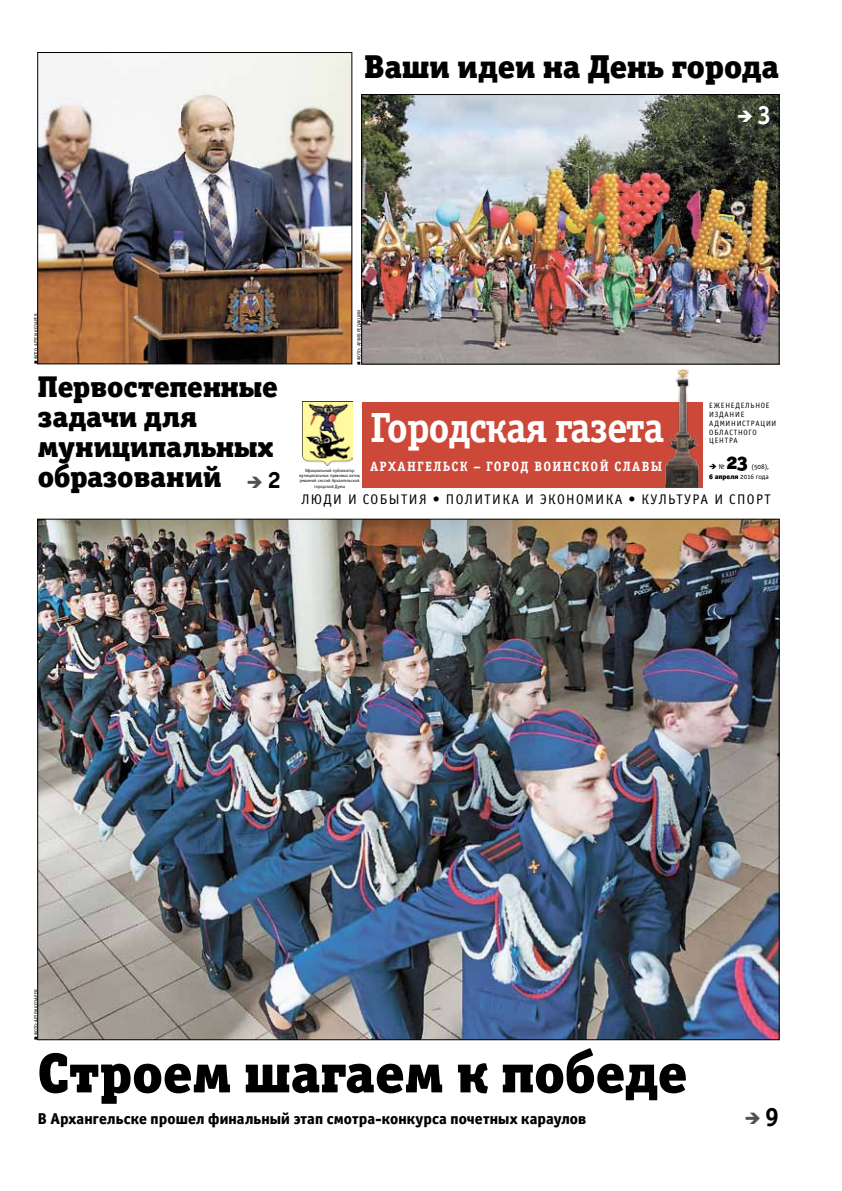
<style>
.page{position:relative;width:842px;height:1191px;background:#fff}
.page>*{position:absolute;margin:0;border:0;box-sizing:border-box;transform-origin:0 0}
.t1{font:56.2px "Officina Serif Black OSC";color:#000}
.t2{font:42.3px "Officina Serif Bold C";letter-spacing:-.03em;color:#fff}
.t3{font:33.1px "Officina Serif Black OSC";color:#000}
.t4{font:30px/30px "Officina Serif Black OSC";color:#000}
.t5{font:26.2px "Officina Serif Bold OSC";color:#000}
.t6{font:26.2px "Officina Serif Bold OSC";color:#fff}
.t7{font:20.4px "Officina Sans Black OSC";color:#000}
.t8{font:15.8px "Officina Sans Extra Bold C";letter-spacing:.005em;color:#000}
.t9{font:14px "Officina Sans Book C";letter-spacing:.1em;color:#000}
.t10{font:13.5px "Officina Serif Bold C";letter-spacing:.1em;color:#fff}
.t11{font:7.7px/8.8px "Officina Sans Book C";letter-spacing:.1em;color:#000}
.t12{font:7.1px/9.5px "Officina Sans Book OSC";letter-spacing:-.015em;color:#000;text-align:right}
.t13{font:5px "Officina Sans Book OSC";color:#000}
.t14{font:4.6px/5.3px "Officina Sans Book C";color:#000;text-align:center}
.s1{font-family:"Officina Sans Black OSC"}
</style>
<div class="page">
<img style="left:363px;top:96px;width:414px;height:266px">
<div style="left:361px;top:94px;width:418px;height:270px;border:1px solid #000"></div>
<div style="left:362px;top:402px;width:340px;height:86px;background:#cc4939"></div>
<img style="left:303px;top:401px;width:49px;height:64px">
<img style="left:664px;top:368px;width:36px;height:120px">
<img style="left:40px;top:521px;width:737px;height:516px">
<img style="left:40px;top:54px;width:310px;height:308px">
<div style="left:38px;top:52px;width:314px;height:312px;border:1px solid #000"></div>
<h3 class="t3" style="left:364px;top:46px;width:416px">Ваши идеи на День города</h3>
<h3 class="t6" style="left:757px;top:98px;width:16px">3</h3>
<p class="t13" style="left:33px;top:359px;width:47px;rotate:-90deg">фото: артем келарев</p>
<h3 class="t4" style="left:38px;top:371px;width:241px">Первостепенные задачи для муниципальных образований</h3>
<h3 class="t5" style="left:267px;top:464px;width:16px">2</h3>
<p class="t13" style="left:356px;top:360px;width:51px;rotate:-90deg">фото: архив редакции</p>
<h3 class="t11" style="left:709px;top:401px;width:69px">еженедельное издание администрации областного центра</h3>
<h2 class="t2" style="left:370px;top:403px;width:295px">Городская газета</h2>
<h3 class="t10" style="left:370px;top:458px;width:293px">Архангельск – город воинской славы</h3>
<h3 class="t12" style="left:718px;top:462px;width:8px">№</h3>
<h3 class="t7" style="left:726px;top:449px;width:23px">23</h3>
<h3 class="t12" style="left:709px;top:462px;width:61px">(508),<br><span class="s1">6 апреля</span> 2016 года</h3>
<p class="t14" style="left:299px;top:468px;width:63px">Официальный публикатор муниципальных правовых актов, решений сессий Архангельской городской Думы</p>
<h3 class="t9" style="left:301px;top:492px;width:471px">люди и события • Политика и экономика • культура и спорт</h3>
<p class="t13" style="left:33px;top:1035px;width:47px;rotate:-90deg">фото: артем келарев</p>
<h1 class="t1" style="left:38px;top:1037px;width:651px">Строем шагаем к победе</h1>
<h3 class="t8" style="left:38px;top:1108px;width:550px">В Архангельске прошел финальный этап смотра-конкурса почетных караулов</h3>
<h3 class="t5" style="left:765px;top:1100px;width:16px">9</h3>
</div>
